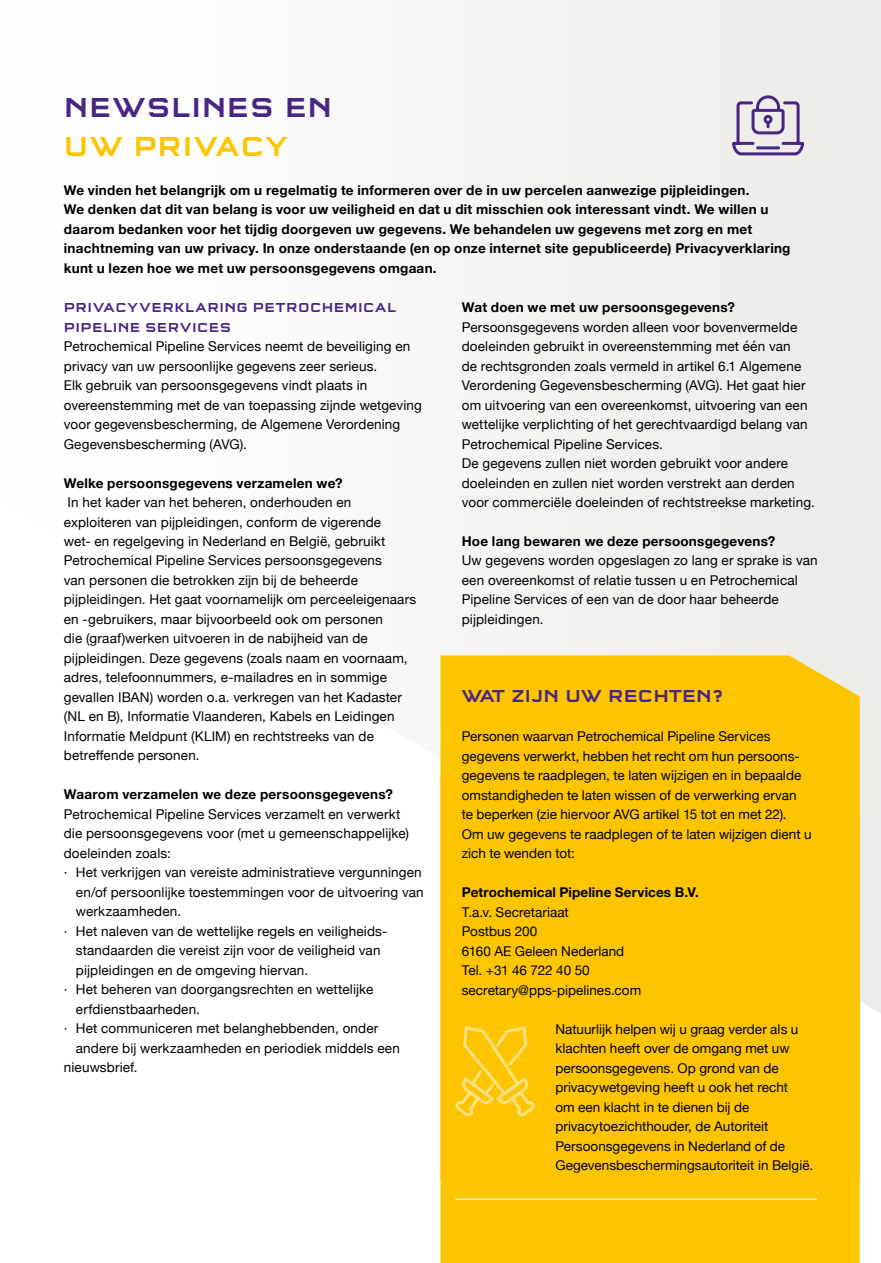
<style>
.page{position:relative;width:881px;height:1263px;background:#fff}
.page>*{position:absolute;margin:0;border:0;box-sizing:border-box;transform-origin:0 0}
.t1{font:500 28.5px "Q Type OT Square";letter-spacing:.025em;color:#482683}
.t2{font:500 28.5px "Q Type OT Square";letter-spacing:.035em;color:#fdc500}
.t3{font:500 18px "Q Type OT Square";letter-spacing:.01em;color:#482683}
.t4{font:13.5px/19.5px "Helvetica Neue";letter-spacing:.01em;color:#000}
.t5{font:700 13.5px/19.5px "Helvetica Neue";letter-spacing:.015em;color:#000}
.t6{font:500 13.5px/19.5px "Q Type OT Square";letter-spacing:.035em;color:#482683}
</style>
<div class="page">
<div style="left:435px;top:0;width:445px;height:1263px;background:#f1f0ed"></div>
<svg style="left:880px;top:932px;width:1px;height:82px"></svg>
<div style="left:440px;top:1179px;width:419px;height:84px;background:#fdc500"></div>
<div style="left:440px;top:655px;width:419px;height:524px;background:#fdc500"></div>
<hr style="left:455px;top:1199px;width:361px;height:1px;background:#fff">
<svg style="left:730px;top:94px;width:75px;height:63px;background:#c2b9ce"></svg>
<svg style="left:453px;top:1025px;width:83px;height:93px;background:#fdca19"></svg>
<h1 class="t1" style="left:64px;top:90px;width:270px">NEWSLINES EN</h1>
<h1 class="t2" style="left:64px;top:129px;width:225px">UW PRIVACY</h1>
<p class="t5" style="left:64px;top:181px;width:728px">We vinden het belangrijk om u regelmatig te informeren over de in uw percelen aanwezige pijpleidingen.<br>We denken dat dit van belang is voor uw veiligheid en dat u dit misschien ook interessant vindt. We willen u daarom bedanken voor het tijdig doorgeven uw gegevens. We behandelen uw gegevens met zorg en met inachtneming van uw privacy. In onze onderstaande (en op onze internet site gepubliceerde) Privacyverklaring kunt u lezen hoe we met uw persoonsgegevens omgaan.</p>
<p class="t5" style="left:461px;top:298px;width:275px">Wat doen we met uw persoonsgegevens?</p>
<p class="t4" style="left:461px;top:318px;width:354px">Persoonsgegevens worden alleen voor bovenvermelde doeleinden gebruikt in overeenstemming met één van<br>de rechtsgronden zoals vermeld in artikel 6.1 Algemene Verordening Gegevensbescherming (AVG). Het gaat hier om uitvoering van een overeenkomst, uitvoering van een wettelijke verplichting of het gerechtvaardigd belang van Petrochemical Pipeline Services.<br>De gegevens zullen niet worden gebruikt voor andere doeleinden en zullen niet worden verstrekt aan derden voor commerciële doeleinden of rechtstreekse marketing.</p>
<p class="t5" style="left:461px;top:532px;width:315px">Hoe lang bewaren we deze persoonsgegevens?</p>
<p class="t4" style="left:461px;top:552px;width:357px">Uw gegevens worden opgeslagen zo lang er sprake is van een overeenkomst of relatie tussen u en Petrochemical Pipeline Services of een van de door haar beheerde pijpleidingen.</p>
<p class="t6" style="left:64px;top:298px;width:333px">PRIVACYVERKLARING PETROCHEMICAL<br>PIPELINE SERVICES</p>
<p class="t4" style="left:64px;top:337px;width:359px">Petrochemical Pipeline Services neemt de beveiliging en privacy van uw persoonlijke gegevens zeer serieus.<br>Elk gebruik van persoonsgegevens vindt plaats in overeenstemming met de van toepassing zijnde wetgeving voor gegevensbescherming, de Algemene Verordening Gegevensbescherming (AVG).</p>
<p class="t5" style="left:64px;top:473px;width:280px">Welke persoonsgegevens verzamelen we?</p>
<p class="t4" style="left:64px;top:493px;width:354px">In het kader van het beheren, onderhouden en exploiteren van pijpleidingen, conform de vigerende<br>wet- en regelgeving in Nederland en België, gebruikt Petrochemical Pipeline Services persoonsgegevens<br>van personen die betrokken zijn bij de beheerde pijpleidingen. Het gaat voornamelijk om perceeleigenaars en -gebruikers, maar bijvoorbeeld ook om personen<br>die (graaf)werken uitvoeren in de nabijheid van de pijpleidingen. Deze gegevens (zoals naam en voornaam, adres, telefoonnummers, e-mailadres en in sommige gevallen IBAN) worden o.a. verkregen van het Kadaster (NL en B), Informatie Vlaanderen, Kabels en Leidingen Informatie Meldpunt (KLIM) en rechtstreeks van de betreffende personen.</p>
<p class="t5" style="left:64px;top:785px;width:330px">Waarom verzamelen we deze persoonsgegevens?</p>
<p class="t4" style="left:64px;top:805px;width:338px">Petrochemical Pipeline Services verzamelt en verwerkt</p>
<p class="t4" style="left:64px;top:825px;width:346px">die persoonsgegevens voor (met u gemeenschappelijke)</p>
<p class="t4" style="left:64px;top:844px;width:109px">doeleinden zoals:</p>
<p class="t4" style="left:64px;top:864px;width:359px">· Het verkrijgen van vereiste administratieve vergunningen</p>
<p class="t4" style="left:76px;top:883px;width:349px">en/of persoonlijke toestemmingen voor de uitvoering van</p>
<p class="t4" style="left:76px;top:903px;width:107px">werkzaamheden.</p>
<p class="t4" style="left:64px;top:922px;width:325px">· Het naleven van de wettelijke regels en veiligheids-</p>
<p class="t4" style="left:76px;top:942px;width:306px">standaarden die vereist zijn voor de veiligheid van</p>
<p class="t4" style="left:76px;top:961px;width:234px">pijpleidingen en de omgeving hiervan.</p>
<p class="t4" style="left:64px;top:981px;width:311px">· Het beheren van doorgangsrechten en wettelijke</p>
<p class="t4" style="left:76px;top:1000px;width:126px">erfdienstbaarheden.</p>
<p class="t4" style="left:64px;top:1020px;width:316px">· Het communiceren met belanghebbenden, onder</p>
<p class="t4" style="left:76px;top:1039px;width:325px">andere bij werkzaamheden en periodiek middels een</p>
<p class="t4" style="left:64px;top:1058px;width:75px">nieuwsbrief.</p>
<h2 class="t3" style="left:461px;top:685px;width:263px">WAT ZIJN UW RECHTEN?</h2>
<p class="t4" style="left:461px;top:727px;width:351px">Personen waarvan Petrochemical Pipeline Services gegevens verwerkt, hebben het recht om hun persoons&shy;gegevens te raadplegen, te laten wijzigen en in bepaalde omstandigheden te laten wissen of de verwerking ervan<br>te beperken (zie hiervoor AVG artikel 15 tot en met 22).<br>Om uw gegevens te raadplegen of te laten wijzigen dient u zich te wenden tot:</p>
<p class="t5" style="left:461px;top:883px;width:239px">Petrochemical Pipeline Services B.V.</p>
<p class="t4" style="left:461px;top:903px;width:181px">T.a.v. Secretariaat<br>Postbus 200<br>6160 AE Geleen Nederland<br>Tel. +31 46 722 40 50 secretary@pps-pipelines.com</p>
<p class="t4" style="left:555px;top:1020px;width:259px">Natuurlijk helpen wij u graag verder als u klachten heeft over de omgang met uw persoonsgegevens. Op grond van de privacywetgeving heeft u ook het recht<br>om een klacht in te dienen bij de privacytoezichthouder, de Autoriteit Persoonsgegevens in Nederland of de Gegevensbeschermingsautoriteit in België.</p>
</div>
